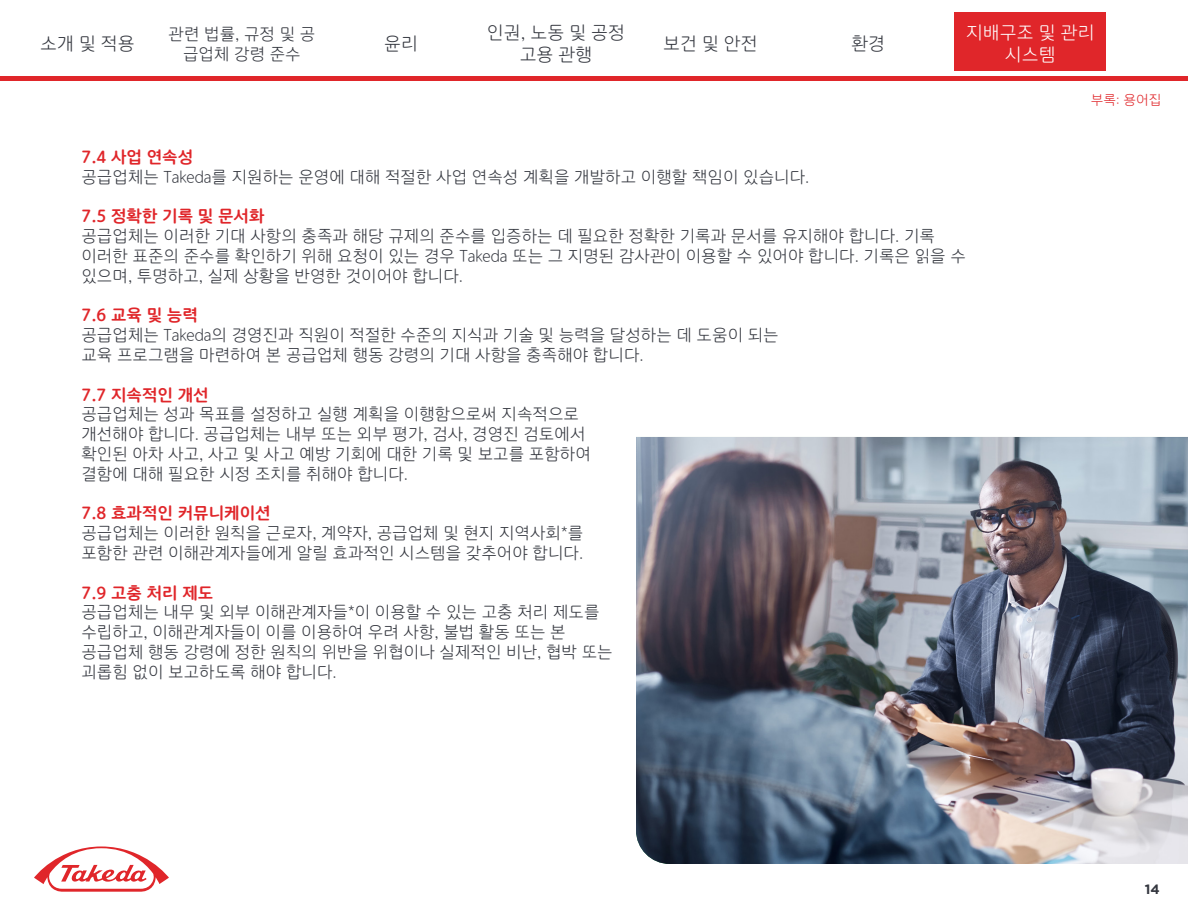
<style>
.page{position:relative;width:1188px;height:918px;background:#fff}
.page>*{position:absolute;margin:0;border:0;box-sizing:border-box;transform-origin:0 0}
.t1{font:18px/21.6px "TT Gulim L";color:#34373f;text-align:center}
.t2{font:18px/21.6px "TT Gulim L";color:#fff;text-align:center}
.t3{font:16.5px/19.8px "TT Gulim L";color:#34373f}
.t4{font:16.5px "TT Gulim B";color:#e0262a}
.t5{font:13.5px "TT Gulim L";color:#e0262a}
.t6{font:700 13.5px "Gotham";color:#34373f}
</style>
<div class="page">
<div style="left:955px;top:12px;width:151px;height:58px;background:#e0262a"></div>
<svg style="left:34px;top:846px;width:135px;height:46px"></svg>
<hr style="left:0;top:77px;width:1188px;height:4px;background:#e0262a">
<img style="left:636px;top:437px;width:552px;height:427px">
<p class="t1" style="left:40px;top:33px;width:96px">소개 및 적용</p>
<p class="t3" style="left:169px;top:24px;width:148px;text-align:center">관련 법률, 규정 및 공 급업체 강령 준수</p>
<p class="t1" style="left:384px;top:33px;width:35px">윤리</p>
<p class="t1" style="left:487px;top:23px;width:140px">인권, 노동 및 공정 고용 관행</p>
<p class="t1" style="left:663px;top:33px;width:96px">보건 및 안전</p>
<p class="t1" style="left:851px;top:33px;width:35px">환경</p>
<p class="t2" style="left:966px;top:23px;width:130px">지배구조 및 관리 시스템</p>
<p class="t5" style="left:1091px;top:93px;width:72px">부록: 용어집</p>
<p class="t4" style="left:81px;top:149px;width:113px">7.4 사업 연속성</p>
<p class="t3" style="left:81px;top:167px;width:729px">공급업체는 Takeda를 지원하는 운영에 대해 적절한 사업 연속성 계획을 개발하고 이행할 책임이 있습니다.</p>
<p class="t4" style="left:81px;top:208px;width:185px">7.5 정확한 기록 및 문서화</p>
<p class="t3" style="left:81px;top:227px;width:886px">공급업체는 이러한 기대 사항의 충족과 해당 규제의 준수를 입증하는 데 필요한 정확한 기록과 문서를 유지해야 합니다. 기록 이러한 표준의 준수를 확인하기 위해 요청이 있는 경우 Takeda 또는 그 지명된 감사관이 이용할 수 있어야 합니다. 기록은 읽을 수 있으며, 투명하고, 실제 상황을 반영한 것이어야 합니다.</p>
<p class="t4" style="left:81px;top:307px;width:118px">7.6 교육 및 능력</p>
<p class="t3" style="left:81px;top:326px;width:699px">공급업체는 Takeda의 경영진과 직원이 적절한 수준의 지식과 기술 및 능력을 달성하는 데 도움이 되는 교육 프로그램을 마련하여 본 공급업체 행동 강령의 기대 사항을 충족해야 합니다.</p>
<p class="t4" style="left:81px;top:386px;width:129px">7.7 지속적인 개선</p>
<p class="t3" style="left:81px;top:405px;width:511px">공급업체는 성과 목표를 설정하고 실행 계획을 이행함으로써 지속적으로 개선해야 합니다. 공급업체는 내부 또는 외부 평가, 검사, 경영진 검토에서 확인된 아차 사고, 사고 및 사고 예방 기회에 대한 기록 및 보고를 포함하여 결함에 대해 필요한 시정 조치를 취해야 합니다.</p>
<p class="t4" style="left:81px;top:505px;width:191px">7.8 효과적인 커뮤니케이션</p>
<p class="t3" style="left:81px;top:524px;width:503px">공급업체는 이러한 원칙을 근로자, 계약자, 공급업체 및 현지 지역사회*를 포함한 관련 이해관계자들에게 알릴 효과적인 시스템을 갖추어야 합니다.</p>
<p class="t4" style="left:81px;top:584px;width:133px">7.9 고충 처리 제도</p>
<p class="t3" style="left:81px;top:603px;width:533px">공급업체는 내무 및 외부 이해관계자들*이 이용할 수 있는 고충 처리 제도를 수립하고, 이해관계자들이 이를 이용하여 우려 사항, 불법 활동 또는 본 공급업체 행동 강령에 정한 원칙의 위반을 위협이나 실제적인 비난, 협박 또는 괴롭힘 없이 보고하도록 해야 합니다.</p>
<p class="t6" style="left:1145px;top:880px;width:16px">14</p>
</div>
